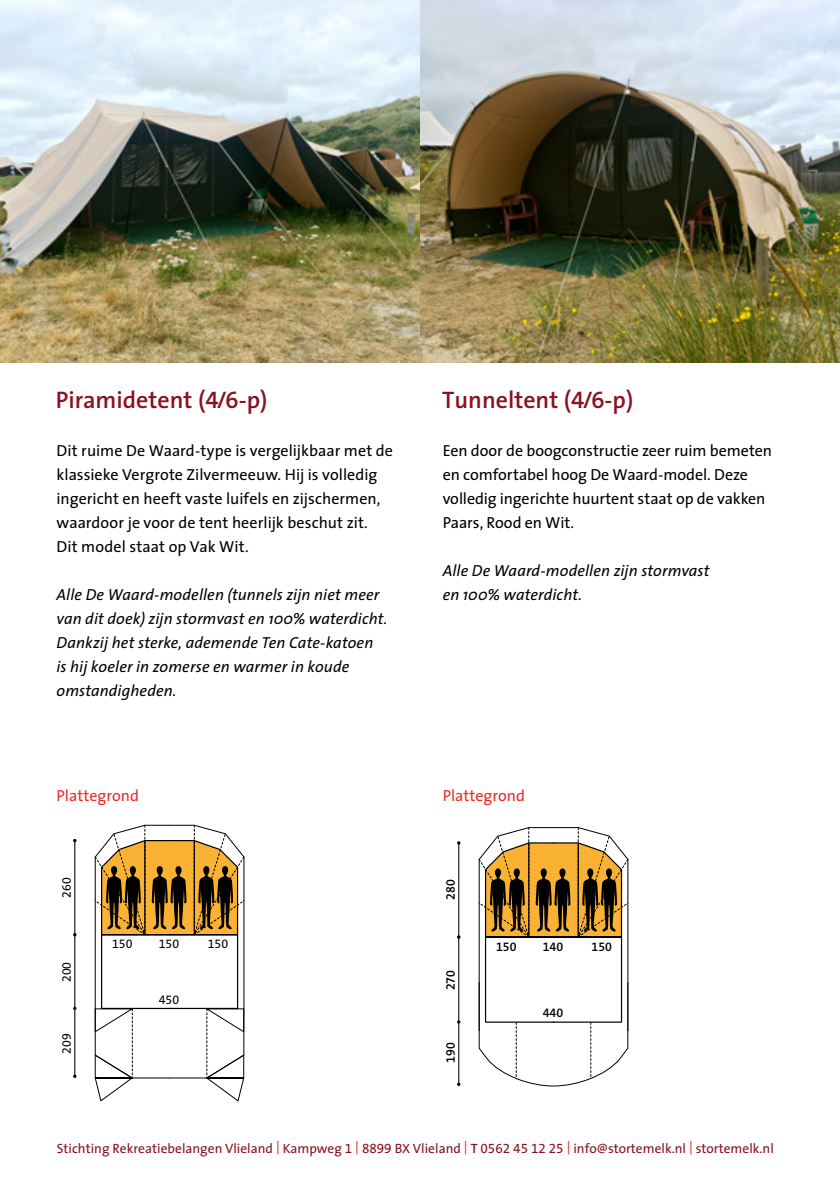
<style>
.page{position:relative;width:840px;height:1191px;background:#fff}
.page>*{position:absolute;margin:0;border:0;box-sizing:border-box;transform-origin:0 0}
.t1{font:600 24px "The Sans";color:#871222}
.t2{font:16px/24px "The Sans";color:#000}
.t3{font:italic 16px/24px "The Sans";letter-spacing:.005em;color:#000}
.t4{font:16px "The Sans";color:#e62d2a}
.t5{font:13.6px "The Sans";color:#871222}
.t6{font:12.4px "The Sans Regular Expert";color:#000}
.t7{font:12.4px "The Sans Semi Bold Expert";color:#000}
.s1{font-family:"The Sans Semi Bold Expert";font-weight:400}
.s2{color:#e62d2a}
.s3{font-family:"The Sans Regular Expert"}
.s4{font-weight:600}
</style>
<div class="page">
<img style="left:0;top:0;width:839px;height:363px">
<hr style="left:74px;top:840px;width:1px;height:94px;background:#000">
<hr style="left:74px;top:934px;width:1px;height:74px;background:#000">
<hr style="left:74px;top:1008px;width:1px;height:68px;background:#000">
<svg style="left:94px;top:825px;width:150px;height:276px"></svg>
<hr style="left:458px;top:843px;width:1px;height:94px;background:#000">
<hr style="left:458px;top:937px;width:1px;height:85px;background:#000">
<hr style="left:458px;top:1022px;width:1px;height:62px;background:#000">
<svg style="left:478px;top:827px;width:150px;height:259px"></svg>
<h1 class="t1" style="left:56px;top:380px;width:213px">Piramidetent (<span class="s1">4/6</span>-p)</h1>
<p class="t2" style="left:56px;top:438px;width:338px">Dit ruime De Waard-type is vergelijkbaar met de klassieke Vergrote Zilvermeeuw. Hij is volledig ingericht en heeft vaste luifels en zijschermen, waardoor je voor de tent heerlijk beschut zit.<br>Dit model staat op Vak Wit.</p>
<p class="t3" style="left:56px;top:582px;width:332px">Alle De Waard-modellen (tunnels zijn niet meer van dit doek) zijn stormvast en 100% waterdicht.<br>Dankzij het sterke, ademende Ten Cate-katoen is hij koeler in zomerse en warmer in koude omstandigheden.</p>
<p class="t4" style="left:56px;top:782px;width:84px">Plattegrond</p>
<p class="t6" style="left:56px;top:897px;width:22px;rotate:-90deg">260</p>
<p class="t6" style="left:56px;top:982px;width:22px;rotate:-90deg">200</p>
<p class="t6" style="left:56px;top:1053px;width:22px;rotate:-90deg">209</p>
<p class="t6" style="left:112px;top:933px;width:22px">150</p>
<p class="t6" style="left:159px;top:933px;width:22px">150</p>
<p class="t6" style="left:207px;top:933px;width:22px">150</p>
<p class="t6" style="left:159px;top:989px;width:22px">450</p>
<h1 class="t1" style="left:442px;top:380px;width:192px">Tunneltent (<span class="s1">4/6</span>-p)</h1>
<p class="t2" style="left:442px;top:438px;width:331px">Een door de boogconstructie zeer ruim bemeten en comfortabel hoog De Waard-model. Deze volledig ingerichte huurtent staat op de vakken Paars, Rood en Wit.</p>
<p class="t3" style="left:442px;top:558px;width:268px">Alle De Waard-modellen zijn stormvast en 100% waterdicht.</p>
<p class="t4" style="left:442px;top:782px;width:84px">Plattegrond</p>
<p class="t7" style="left:443px;top:900px;width:22px;rotate:-90deg">280</p>
<p class="t7" style="left:443px;top:990px;width:22px;rotate:-90deg">270</p>
<p class="t7" style="left:443px;top:1062px;width:22px;rotate:-90deg">190</p>
<p class="t7" style="left:495px;top:939px;width:22px">150</p>
<p class="t7" style="left:542px;top:939px;width:22px">140</p>
<p class="t7" style="left:591px;top:939px;width:22px">150</p>
<p class="t7" style="left:542px;top:1005px;width:22px">440</p>
<p class="t5" style="left:57px;top:1136px;width:718px">Stichting Rekreatiebelangen Vlieland <span class="s2">|</span> Kampweg <span class="s3">1</span> <span class="s2">|</span> <span class="s3">8899</span> BX Vlieland <span class="s2">|</span> <span class="s4">T</span> <span class="s3">0562 45 12 25</span> <span class="s2">|</span> info@stortemelk.nl <span class="s2">|</span> stortemelk.nl</p>
</div>
